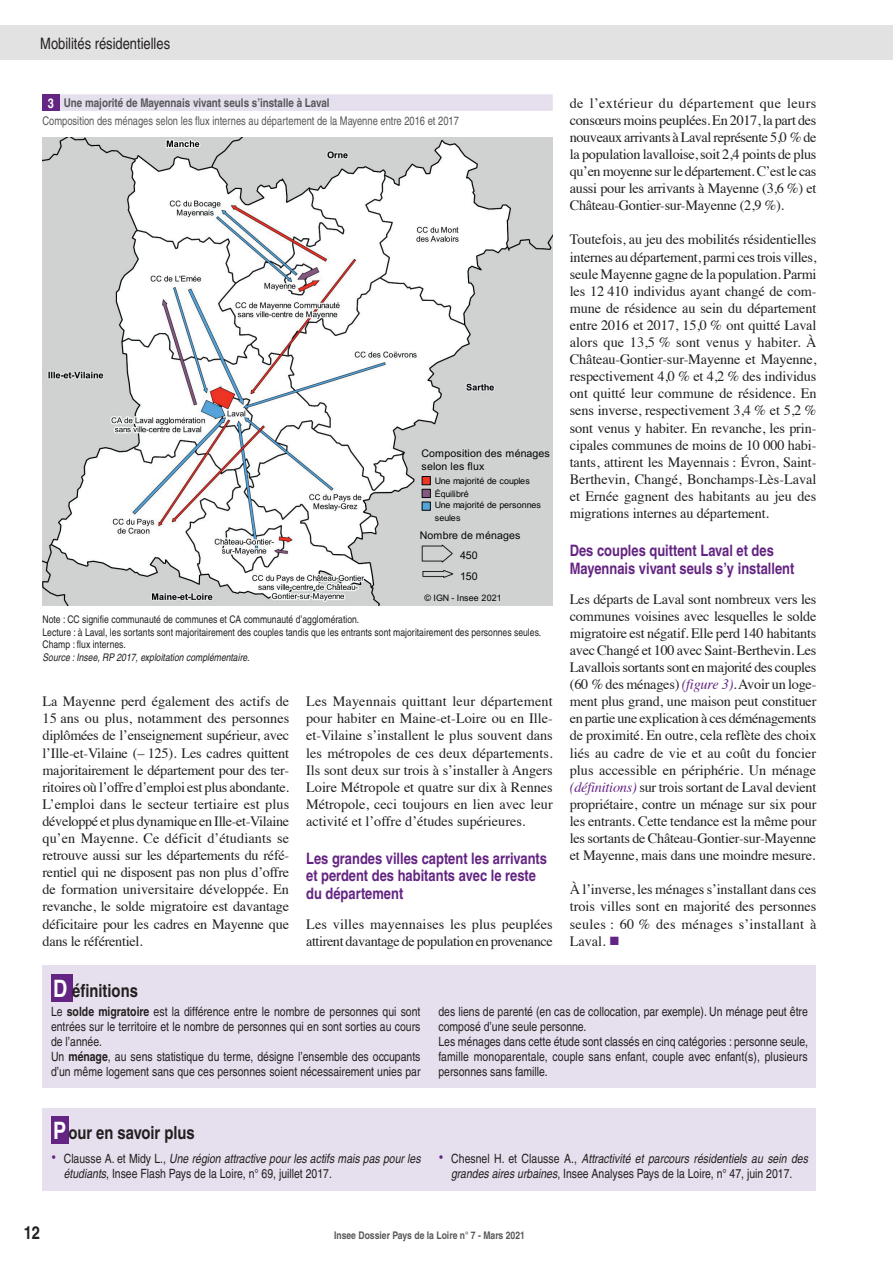
<style>
.page{position:relative;width:893px;height:1263px;background:#fff}
.page>*{position:absolute;margin:0;border:0;box-sizing:border-box;transform-origin:0 0}
.t1{font:700 condensed 18px "Helvetica";color:#231f20}
.t2{font:700 condensed 15.75px/17.1px "Helvetica";color:#642483}
.t3{font:condensed 15.75px "Helvetica";color:#231f20}
.t4{font:14.25px/17.1px "Times";letter-spacing:-.015em;color:#231f20;text-align:justify}
.t5{font:700 condensed 13.5px "Helvetica";color:#fff}
.t6{font:condensed 12.75px/15px "Helvetica";color:#231f20}
.t7{font:condensed 12px "Helvetica";color:#57585a;scale:.95 1}
.t8{font:700 condensed 12px "Helvetica";color:#57585a}
.t9{font:10.65px/12.3px "Arial Normal";letter-spacing:.005em;color:#030505}
.t10{font:condensed 10.5px/12.6px "Helvetica";color:#231f20}
.t11{font:italic condensed 10.5px "Helvetica";color:#231f20}
.t12{font:700 condensed 10.5px "Helvetica";color:#57585a}
.t13{font:9px/12.8px "Arial Normal";color:#030505}
.s1{font-style:italic;color:#642483}
.s2{color:#642483}
.s3{font-size:24px;color:#fff}
.s4{font-weight:700}
.s5{font-family:"Helvetica Neue";font-stretch:normal;font-size:16.5px;color:#642483}
.s6{font-style:italic}
</style>
<div class="page">
<div style="left:0;top:26px;width:893px;height:34px;background:#e2e2e2"></div>
<div style="left:43px;top:94px;width:510px;height:17px;background:#e6dfed"></div>
<img style="left:43px;top:138px;width:510px;height:468px">
<div style="left:422px;top:476px;width:9px;height:9px;background:#ef3424;border:1px solid #030505"></div>
<div style="left:422px;top:489px;width:9px;height:9px;background:#855980;border:1px solid #030505"></div>
<div style="left:422px;top:502px;width:9px;height:8px;background:#54a4da;border:1px solid #030505"></div>
<div style="left:43px;top:94px;width:17px;height:17px;background:#642483"></div>
<div style="left:43px;top:1108px;width:773px;height:83px;background:#e6dfed"></div>
<div style="left:51px;top:1117px;width:17px;height:27px;background:#642483"></div>
<div style="left:43px;top:966px;width:773px;height:122px;background:#e6dfed"></div>
<div style="left:51px;top:974px;width:21px;height:27px;background:#642483"></div>
<p class="t3" style="left:40px;top:34px;width:131px">Mobilités résidentielles</p>
<p class="t8" style="left:64px;top:96px;width:267px">Une majorité de Mayennais vivant seuls s’installe à Laval</p>
<p class="t7" style="left:43px;top:114px;width:440px">Composition des ménages selon les flux internes au département de la Mayenne entre 2016 et 2017</p>
<p class="t5" style="left:48px;top:95px;width:8px">3</p>
<p class="t9" style="left:422px;top:447px;width:130px">Composition des ménages selon les flux</p>
<p class="t13" style="left:435px;top:474px;width:96px">Une majorité de couples<br>Équilibré</p>
<p class="t13" style="left:435px;top:499px;width:108px">Une majorité de personnes seules</p>
<p class="t9" style="left:420px;top:530px;width:102px">Nombre de ménages</p>
<p class="t9" style="left:460px;top:544px;width:19px;line-height:21.3px">450<br>150</p>
<p class="t10" style="left:43px;top:613px;width:500px">Note : CC signifie communauté de communes et CA communauté d’agglomération.<br>Lecture : à Laval, les sortants sont majoritairement des couples tandis que les entrants sont majoritairement des personnes seules.<br>Champ : flux internes.</p>
<p class="t11" style="left:43px;top:651px;width:209px">Source : Insee, RP 2017, exploitation complémentaire.</p>
<p class="t13" style="left:425px;top:592px;width:79px">© IGN - Insee 2021</p>
<p class="t4" style="left:43px;top:692px;width:248px">La Mayenne perd également des actifs de 15 ans ou plus, notamment des personnes diplômées de l’enseignement supérieur, avec l’Ille-et-Vilaine (– 125). Les cadres quittent majoritairement le département pour des ter&shy;ritoires où l’offre d’emploi est plus abondante.<br>L’emploi dans le secteur tertiaire est plus développé et plus dynamique en Ille-et-Vilaine qu’en Mayenne. Ce déficit d’étudiants se retrouve aussi sur les départements du réfé&shy;rentiel qui ne disposent pas non plus d’offre de formation universitaire développée. En revanche, le solde migratoire est davantage déficitaire pour les cadres en Mayenne que dans le référentiel.</p>
<p class="t4" style="left:306px;top:692px;width:248px">Les Mayennais quittant leur département pour habiter en Maine-et-Loire ou en Ille&shy;et-Vilaine s’installent le plus souvent dans les métropoles de ces deux départements.<br>Ils sont deux sur trois à s’installer à Angers Loire Métropole et quatre sur dix à Rennes Métropole, ceci toujours en lien avec leur activité et l’offre d’études supérieures.</p>
<p class="t2" style="left:306px;top:850px;width:242px">Les grandes villes captent les arrivants et perdent des habitants avec le reste du département</p>
<p class="t4" style="left:306px;top:914px;width:248px">Les villes mayennaises les plus peuplées attirent davantage de population en provenance</p>
<p class="t4" style="left:570px;top:93px;width:248px">de l’extérieur du département que leurs consœurs moins peuplées. En 2017, la part des nouveaux arrivants à Laval représente 5,0 % de la population lavalloise, soit 2,4 points de plus qu’en moyenne sur le département. C’est le cas aussi pour les arrivants à Mayenne (3,6 %) et Château-Gontier-sur-Mayenne (2,9 %).</p>
<p class="t4" style="left:570px;top:230px;width:248px">Toutefois, au jeu des mobilités résidentielles internes au département, parmi ces trois villes, seule Mayenne gagne de la population. Parmi les 12 410 individus ayant changé de com&shy;mune de résidence au sein du département entre 2016 et 2017, 15,0 % ont quitté Laval alors que 13,5 % sont venus y habiter. À Château-Gontier-sur-Mayenne et Mayenne, respectivement 4,0 % et 4,2 % des individus ont quitté leur commune de résidence. En sens inverse, respectivement 3,4 % et 5,2 % sont venus y habiter. En revanche, les prin&shy;cipales communes de moins de 10 000 habi&shy;tants, attirent les Mayennais : Évron, Saint-Berthevin, Changé, Bonchamps-Lès-Laval et Ernée gagnent des habitants au jeu des migrations internes au département.</p>
<p class="t2" style="left:570px;top:542px;width:226px">Des couples quittent Laval et des<br>Mayennais vivant seuls s’y installent</p>
<p class="t4" style="left:570px;top:589px;width:248px">Les départs de Laval sont nombreux vers les communes voisines avec lesquelles le solde migratoire est négatif. Elle perd 140 habitants avec Changé et 100 avec Saint-Berthevin. Les Lavallois sortants sont en majorité des couples (60 % des ménages) <span class="s1">(figure 3)</span>. Avoir un loge&shy;ment plus grand, une maison peut constituer en partie une explication à ces déménagements de proximité. En outre, cela reflète des choix liés au cadre de vie et au coût du foncier plus accessible en périphérie. Un ménage <span class="s1">(définitions)</span> sur trois sortant de Laval devient propriétaire, contre un ménage sur six pour les entrants. Cette tendance est la même pour les sortants de Château-Gontier-sur-Mayenne et Mayenne, mais dans une moindre mesure.</p>
<p class="t4" style="left:570px;top:880px;width:248px">À l’inverse, les ménages s’installant dans ces trois villes sont en majorité des personnes seules : 60 % des ménages s’installant à Laval. <span class="s2">■</span></p>
<p class="t1" style="left:53px;top:979px;width:86px"><span class="s3">D</span> éfinitions</p>
<p class="t6" style="left:51px;top:1004px;width:371px">Le <span class="s4">solde migratoire</span> est la différence entre le nombre de personnes qui sont entrées sur le territoire et le nombre de personnes qui en sont sorties au cours de l’année.<br>Un <span class="s4">ménage</span>, au sens statistique du terme, désigne l’ensemble des occupants d’un même logement sans que ces personnes soient nécessairement unies par</p>
<p class="t6" style="left:438px;top:1004px;width:371px">des liens de parenté (en cas de collocation, par exemple). Un ménage peut être composé d’une seule personne.<br>Les ménages dans cette étude sont classés en cinq catégories : personne seule, famille monoparentale, couple sans enfant, couple avec enfant(s), plusieurs personnes sans famille.</p>
<p class="t1" style="left:53px;top:1122px;width:143px"><span class="s3">P</span>our en savoir plus</p>
<p class="t6" style="left:64px;top:1151px;width:358px;text-indent:-13px"><span class="s5">•</span> Clausse A. et Midy L., <span class="s6">Une région attractive pour les actifs mais pas pour les étudiants</span>, Insee Flash Pays de la Loire, n° 69, juillet 2017.</p>
<p class="t6" style="left:438px;top:1151px;width:371px;text-align:center"><span class="s5">•</span> Chesnel H. et Clausse A., <span class="s6">Attractivité et parcours résidentiels au sein des grandes aires urbaines</span>, Insee Analyses Pays de la Loire, n° 47, juin 2017.</p>
<p class="t1" style="left:24px;top:1221px;width:18px">12</p>
<p class="t12" style="left:334px;top:1229px;width:192px">Insee Dossier Pays de la Loire n° 7 - Mars 2021</p>
</div>
